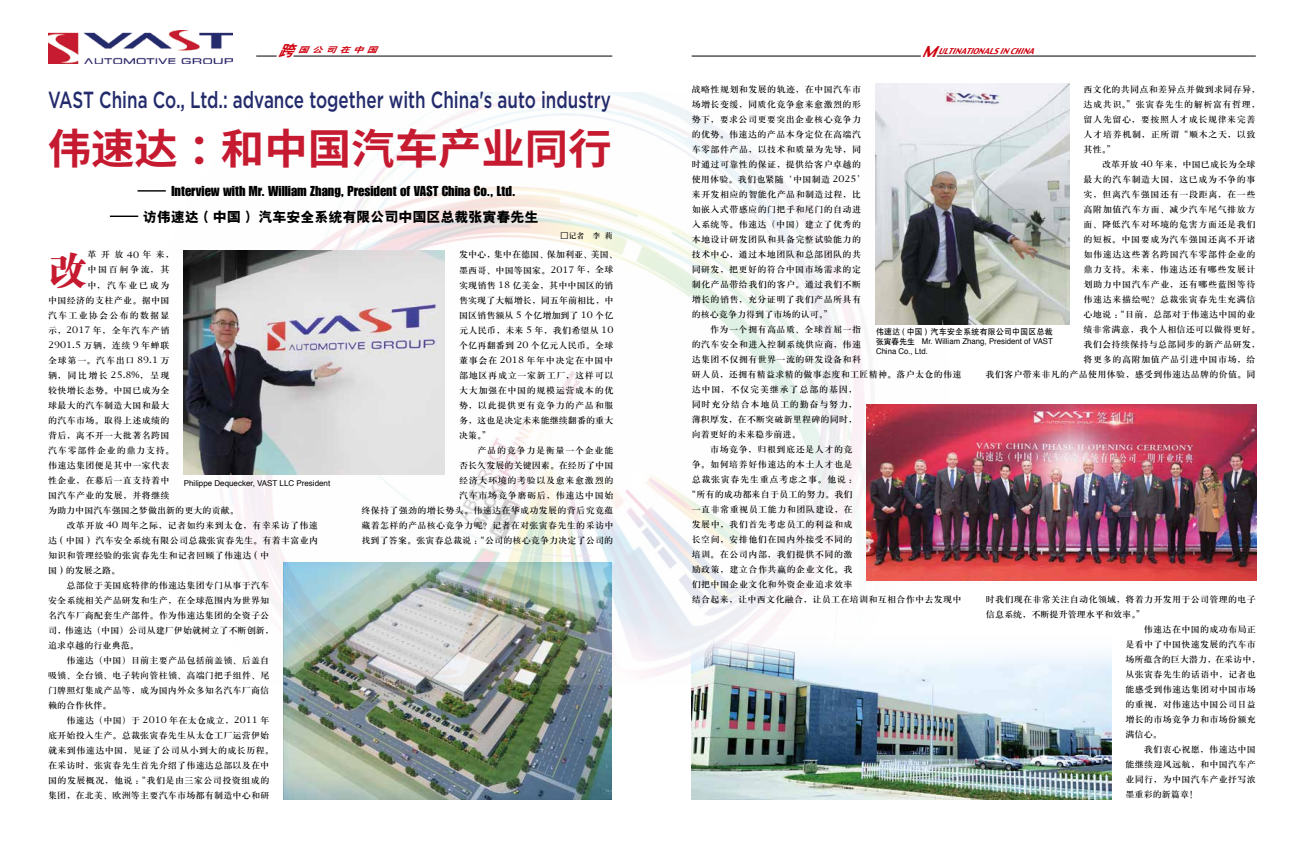
<style>
.page{position:relative;width:1304px;height:851px;background:#fff}
.page>*{position:absolute;margin:0;border:0;box-sizing:border-box;transform-origin:0 0}
.t1{font:700 41.7px "Source Han Sans CN";color:#c51a30;scale:1.04 1}
.t2{font:39px "H Ya 9 gj";color:#c51a30}
.t3{font:500 23.3px "Gotham";color:#232b6c;scale:.73 1}
.t4{font:14px "Impact T";color:#000}
.t5{font:14px "H Yb 9 gj";color:#000}
.t6{font:9px/15px "H Ya 3 gj";letter-spacing:.035em;color:#000;text-align:right}
.t7{font:9px/15px "H Ya 3 gj";letter-spacing:.06em;color:#000}
.t8{font:9px "H Ya 3 gj";letter-spacing:.015em;color:#000}
.t9{font:9px/15px "H Ya 3 gj";letter-spacing:.01em;color:#000}
.t10{font:9px "H Ya 3 gj";color:#000}
.t11{font:9px "H Ya 3 gj";letter-spacing:.055em;color:#000}
.t12{font:9px "H Ya 3 gj";letter-spacing:.08em;color:#000}
.t13{font:9px "H Ya 3 gj";letter-spacing:.085em;color:#000}
.t14{font:9px "H Ya 3 gj";letter-spacing:.07em;color:#000}
.t15{font:9px "H Ya 3 gj";letter-spacing:.005em;color:#000}
.t16{font:9px "H Ya 3 gj";letter-spacing:.075em;color:#000}
.t17{font:9px "H Ya 3 gj";letter-spacing:.125em;color:#000}
.t18{font:8px/10px "Helvetica";color:#000}
.t19{font:8px "H Yb 1 gj";letter-spacing:.05em;color:#000}
.t20{font:italic 8px "Charcoal";color:#cf000e}
.t21{font:italic 8px "H Yb 2 gj";color:#cf000e;scale:1.3 1}
.t22{font:8px "H Ya 3 gj";color:#000}
.s1{font-size:15px}
.s2{font-family:"New York";font-size:8.6px}
.s3{font-family:"New York"}
.s4{font-family:"Helvetica"}
.s5{font-family:"H Yb 1 gj"}
</style>
<div class="page">
<img style="left:284px;top:684px;width:328px;height:115px">
<img style="left:139px;top:93px;width:813px;height:591px">
<hr style="left:937px;top:56px;width:319px;height:1px;background:#000">
<hr style="left:692px;top:56px;width:229px;height:1px;background:#000">
<hr style="left:293px;top:56px;width:319px;height:1px;background:#000">
<svg style="left:256px;top:56px;width:21px;height:1px"></svg>
<img style="left:48px;top:31px;width:185px;height:32px">
<img style="left:867px;top:404px;width:390px;height:176px">
<img style="left:692px;top:632px;width:419px;height:167px">
<svg style="left:137px;top:190px;width:29px;height:1px"></svg>
<hr style="left:110px;top:215px;width:28px;height:2px;background:#000">
<img style="left:184px;top:250px;width:261px;height:224px">
<img style="left:875px;top:84px;width:194px;height:241px">
<p class="t21" style="left:279px;top:46px;width:80px"><span class="s1">跨</span>国公司在中国</p>
<p class="t20" style="left:922px;top:46px;width:119px"><span class="s1">M</span>ULTINATIONALSINCHINA</p>
<h3 class="t3" style="left:48px;top:87px;width:772px">VAST China Co., Ltd.: advance together with China's auto industry</h3>
<h1 class="t1" style="left:48px;top:125px;width:544px">伟速达：和中国汽车产业同行</h1>
<h3 class="t4" style="left:171px;top:183px;width:345px">Interview with Mr. William Zhang, President of VAST China Co., Ltd.</h3>
<h3 class="t5" style="left:143px;top:210px;width:397px">访伟速达 ( 中国 ) 汽车安全系统有限公司中国区总裁张寅春先生</h3>
<p class="t22" style="left:560px;top:232px;width:53px">□记者　李 莉</p>
<h2 class="t2" style="left:48px;top:250px;width:41px">改</h2>
<p class="t6" style="left:87px;top:247px;width:88px">革开放<span class="s2">40</span>年来，</p>
<p class="t6" style="left:87px;top:262px;width:84px">中国百舸争流，其</p>
<p class="t6" style="left:87px;top:277px;width:84px">中，汽车业已成为</p>
<p class="t6" style="left:48px;top:292px;width:123px">中国经济的支柱产业。据中国</p>
<p class="t17" style="left:48px;top:310px;width:123px">汽车工业协会公布的数据显</p>
<p class="t6" style="left:48px;top:322px;width:123px">示，<span class="s2">2017</span> 年，全年汽车产销</p>
<p class="t6" style="left:48px;top:337px;width:123px"><span class="s2">2901</span><span class="s3">.</span><span class="s2">5</span> 万辆，连续 <span class="s2">9</span> 年蝉联</p>
<p class="t16" style="left:48px;top:355px;width:123px">全球第一。汽车出口 <span class="s2">89</span><span class="s3">.</span><span class="s2">1</span> 万</p>
<p class="t6" style="left:48px;top:367px;width:123px">辆，同比增长 <span class="s2">25</span><span class="s3">.</span><span class="s2">8</span><span class="s3">%</span>，呈现</p>
<p class="t6" style="left:48px;top:382px;width:123px">较快增长态势。中国已成为全</p>
<p class="t6" style="left:48px;top:397px;width:123px">球最大的汽车制造大国和最大</p>
<p class="t6" style="left:48px;top:412px;width:123px">的汽车市场。取得上述成绩的</p>
<p class="t6" style="left:48px;top:427px;width:123px">背后，离不开一大批著名跨国</p>
<p class="t12" style="left:48px;top:445px;width:128px">汽车零部件企业的鼎力支持。</p>
<p class="t6" style="left:48px;top:457px;width:123px">伟速达集团便是其中一家代表</p>
<p class="t6" style="left:48px;top:472px;width:123px">性企业，在幕后一直支持着中</p>
<p class="t6" style="left:48px;top:487px;width:123px">国汽车产业的发展，并将继续</p>
<p class="t10" style="left:48px;top:505px;width:192px">为助力中国汽车强国之梦做出新的更大的贡献。</p>
<p class="t6" style="left:66px;top:517px;width:253px">改革开放 <span class="s2">40</span> 周年之际，记者如约来到太仓，有幸采访了伟速</p>
<p class="t6" style="left:48px;top:532px;width:272px">达 <span class="s3">(</span> 中国 <span class="s3">)</span> 汽车安全系统有限公司总裁张寅春先生。有着丰富业内</p>
<p class="t6" style="left:48px;top:547px;width:223px">知识和管理经验的张寅春先生和记者回顾了伟速达 <span class="s3">(</span> 中</p>
<p class="t6" style="left:48px;top:562px;width:74px">国 <span class="s3">)</span> 的发展之路。</p>
<p class="t8" style="left:66px;top:580px;width:204px">总部位于美国底特律的伟速达集团专门从事于汽车</p>
<p class="t8" style="left:48px;top:595px;width:223px">安全系统相关产品研发和生产，在全球范围内为世界知</p>
<p class="t8" style="left:48px;top:610px;width:223px">名汽车厂商配套生产部件。作为伟速达集团的全资子公</p>
<p class="t10" style="left:48px;top:625px;width:227px">司，伟速达（中国）公司从建厂伊始就树立了不断创新，</p>
<p class="t10" style="left:48px;top:640px;width:92px">追求卓越的行业典范。</p>
<p class="t8" style="left:66px;top:655px;width:204px">伟速达（中国）目前主要产品包括前盖锁、后盖自</p>
<p class="t6" style="left:48px;top:667px;width:223px">吸锁、全台锁、电子转向管柱锁、高端门把手组件、尾</p>
<p class="t8" style="left:48px;top:685px;width:223px">门牌照灯集成产品等，成为国内外众多知名汽车厂商信</p>
<p class="t6" style="left:48px;top:697px;width:65px">赖的合作伙伴。</p>
<p class="t6" style="left:66px;top:712px;width:204px">伟速达（中国）于 <span class="s2">2010</span> 年在太仓成立，<span class="s2">2011</span> 年</p>
<p class="t8" style="left:48px;top:730px;width:223px">底开始投入生产。总裁张寅春先生从太仓工厂运营伊始</p>
<p class="t6" style="left:48px;top:742px;width:227px">就来到伟速达中国，见证了公司从小到大的成长历程。</p>
<p class="t8" style="left:48px;top:760px;width:223px">在采访时，张寅春先生首先介绍了伟速达总部以及在中</p>
<p class="t6" style="left:48px;top:772px;width:223px">国的发展概况，他说：“我们是由三家公司投资组成的</p>
<p class="t8" style="left:48px;top:790px;width:223px">集团，在北美、欧洲等主要汽车市场都有制造中心和研</p>
<p class="t18" style="left:184px;top:478px;width:148px">Philippe Dequecker, VAST LLC President</p>
<p class="t9" style="left:459px;top:247px;width:160px">发中心，集中在德国、保加利亚、美国、墨西哥、中国等国家。<span class="s2">2017</span> 年，全球实现销售 <span class="s2">18</span> 亿美金，其中中国区的销售实现了大幅增长，同五年前相比，中国区销售额从 <span class="s2">5</span> 个亿增加到了 <span class="s2">10</span> 个亿元人民币，未来 <span class="s2">5</span> 年，我们希望从 <span class="s2">10</span>个亿再翻番到 <span class="s2">20</span> 个亿元人民币。全球董事会在 <span class="s2">2018</span> 年年中决定在中国中部地区再成立一家新工厂，这样可以大大加强在中国的规模运营成本的优势，以此提供更有竞争力的产品和服务，这也是决定未来能继续翻番的重大决策。”</p>
<p class="t6" style="left:361px;top:442px;width:254px">产品的竞争力是衡量一个企业能<br>否长久发展的关键因素。在经历了中国<br>经济大环境的考验以及愈来愈激烈的<br>汽车市场竞争磨砺后，伟速达中国始<br>终保持了强劲的增长势头。伟速达在华成功发展的背后究竟蕴藏着怎样的产品核心竞争力呢？记者在对张寅春先生的采访中找到了答案。张寅春总裁说：“公司的核心竞争力决定了公司的</p>
<p class="t6" style="left:692px;top:81px;width:176px;text-align:left">战略性规划和发展的轨迹，在中国汽车市场增长变缓，同质化竞争愈来愈激烈的形势下，要求公司更要突出企业核心竞争力的优势。伟速达的产品本身定位在高端汽车零部件产品，以技术和质量为先导，同时通过可靠性的保证，提供给客户卓越的使用体验。我们也紧随‘中国制造 <span class="s2">2025</span>’来开发相应的智能化产品和制造过程，比如嵌入式带感应的门把手和尾门的自动进入系统等。伟速达（中国）建立了优秀的本地设计研发团队和具备完整试验能力的技术中心，通过本地团队和总部团队的共同研发，把更好的符合中国市场需求的定制化产品带给我们的客户。通过我们不断增长的销售，充分证明了我们产品所具有的核心竞争力得到了市场的认可。”</p>
<p class="t6" style="left:710px;top:321px;width:153px">作为一个拥有高品质、全球首屈一指</p>
<p class="t6" style="left:692px;top:336px;width:171px">的汽车安全和进入控制系统供应商，伟速</p>
<p class="t6" style="left:692px;top:351px;width:171px">达集团不仅拥有世界一流的研发设备和科</p>
<p class="t6" style="left:692px;top:366px;width:271px">研人员，还拥有精益求精的做事态度和工匠精神。落户太仓的伟速</p>
<p class="t13" style="left:692px;top:384px;width:167px">达中国，不仅完美继承了总部的基因，</p>
<p class="t12" style="left:692px;top:399px;width:167px">同时充分结合本地员工的勤奋与努力，</p>
<p class="t8" style="left:692px;top:414px;width:167px">薄积厚发，在不断突破新里程碑的同时，</p>
<p class="t10" style="left:692px;top:430px;width:111px">向着更好的未来稳步前进。</p>
<p class="t11" style="left:710px;top:445px;width:144px">市场竞争，归根到底还是人才的竞</p>
<p class="t6" style="left:692px;top:457px;width:162px">争。如何培养好伟速达的本土人才也是</p>
<p class="t14" style="left:692px;top:475px;width:167px">总裁张寅春先生重点考虑之事。他说：</p>
<p class="t8" style="left:687px;top:490px;width:167px">“所有的成功都来自于员工的努力。我们</p>
<p class="t6" style="left:692px;top:502px;width:162px">一直非常重视员工能力和团队建设，在</p>
<p class="t6" style="left:692px;top:517px;width:162px">发展中，我们首先考虑员工的利益和成</p>
<p class="t6" style="left:692px;top:532px;width:162px">长空间，安排他们在国内外接受不同的</p>
<p class="t6" style="left:692px;top:547px;width:163px">培训。在公司内部，我们提供不同的激</p>
<p class="t6" style="left:692px;top:562px;width:163px">励政策，建立合作共赢的企业文化。我</p>
<p class="t6" style="left:692px;top:577px;width:162px">们把中国企业文化和外资企业追求效率</p>
<p class="t6" style="left:692px;top:592px;width:271px">结合起来，让中西文化融合，让员工在培训和互相合作中去发现中</p>
<p class="t7" style="left:1084px;top:82px;width:178px">西文化的共同点和差异点并做到求同存异，达成共识。”张寅春先生的解析富有哲理，留人先留心，要按照人才成长规律来完善人才培养机制，正所谓“顺木之天，以致其性。”</p>
<p class="t15" style="left:1102px;top:159px;width:155px">改革开放 <span class="s2">40</span> 年来，中国已成长为全球</p>
<p class="t7" style="left:1084px;top:171px;width:173px">最大的汽车制造大国，这已成为不争的事</p>
<p class="t7" style="left:1084px;top:186px;width:173px">实，但离汽车强国还有一段距离，在一些</p>
<p class="t7" style="left:1084px;top:201px;width:173px">高附加值汽车方面、减少汽车尾气排放方</p>
<p class="t7" style="left:1084px;top:216px;width:173px">面、降低汽车对环境的危害方面还是我们</p>
<p class="t7" style="left:1084px;top:231px;width:173px">的短板。中国要成为汽车强国还离不开诸</p>
<p class="t11" style="left:1084px;top:249px;width:173px">如伟速达这些著名跨国汽车零部件企业的</p>
<p class="t7" style="left:1084px;top:261px;width:173px">鼎力支持。未来，伟速达还有哪些发展计</p>
<p class="t7" style="left:1084px;top:276px;width:173px">划助力中国汽车产业，还有哪些蓝图等待</p>
<p class="t7" style="left:1084px;top:291px;width:173px">伟速达来描绘呢？总裁张寅春先生充满信</p>
<p class="t6" style="left:1084px;top:306px;width:173px">心地说：“目前，总部对于伟速达中国的业</p>
<p class="t6" style="left:1084px;top:321px;width:178px">绩非常满意，我个人相信还可以做得更好。</p>
<p class="t6" style="left:1084px;top:336px;width:178px">我们会持续保持与总部同步的新产品研发，</p>
<p class="t7" style="left:1084px;top:351px;width:173px">将更多的高附加值产品引进中国市场，给</p>
<p class="t6" style="left:986px;top:366px;width:271px">我们客户带来非凡的产品使用体验，感受到伟速达品牌的价值。同</p>
<p class="t19" style="left:876px;top:327px;width:178px">伟速达 <span class="s4">(</span> 中国 <span class="s4">)</span> 汽车安全系统有限公司中国区总裁</p>
<p class="t18" style="left:876px;top:336px;width:178px"><span class="s5">张寅春先生</span> Mr. William Zhang, President of VAST<br>China Co., Ltd.</p>
<p class="t6" style="left:986px;top:591px;width:271px">时我们现在非常关注自动化领域，将着力开发用于公司管理的电子</p>
<p class="t10" style="left:986px;top:609px;width:161px">信息系统，不断提升管理水平和效率。”</p>
<p class="t6" style="left:1144px;top:621px;width:114px">伟速达在中国的成功布局正</p>
<p class="t6" style="left:1125px;top:636px;width:132px">是看中了中国快速发展的汽车市</p>
<p class="t10" style="left:1125px;top:654px;width:137px">场所蕴含的巨大潜力，在采访中，</p>
<p class="t6" style="left:1125px;top:666px;width:132px">从张寅春先生的话语中，记者也</p>
<p class="t6" style="left:1125px;top:681px;width:132px">能感受到伟速达集团对中国市场</p>
<p class="t6" style="left:1125px;top:696px;width:132px">的重视，对伟速达中国公司日益</p>
<p class="t6" style="left:1125px;top:711px;width:132px">增长的市场竞争力和市场份额充</p>
<p class="t6" style="left:1125px;top:726px;width:38px">满信心。</p>
<p class="t6" style="left:1144px;top:741px;width:113px">我们衷心祝愿，伟速达中国</p>
<p class="t6" style="left:1125px;top:756px;width:132px">能继续迎风远航，和中国汽车产</p>
<p class="t6" style="left:1125px;top:771px;width:132px">业同行，为中国汽车产业抒写浓</p>
<p class="t10" style="left:1125px;top:789px;width:74px">墨重彩的新篇章！</p>
</div>
